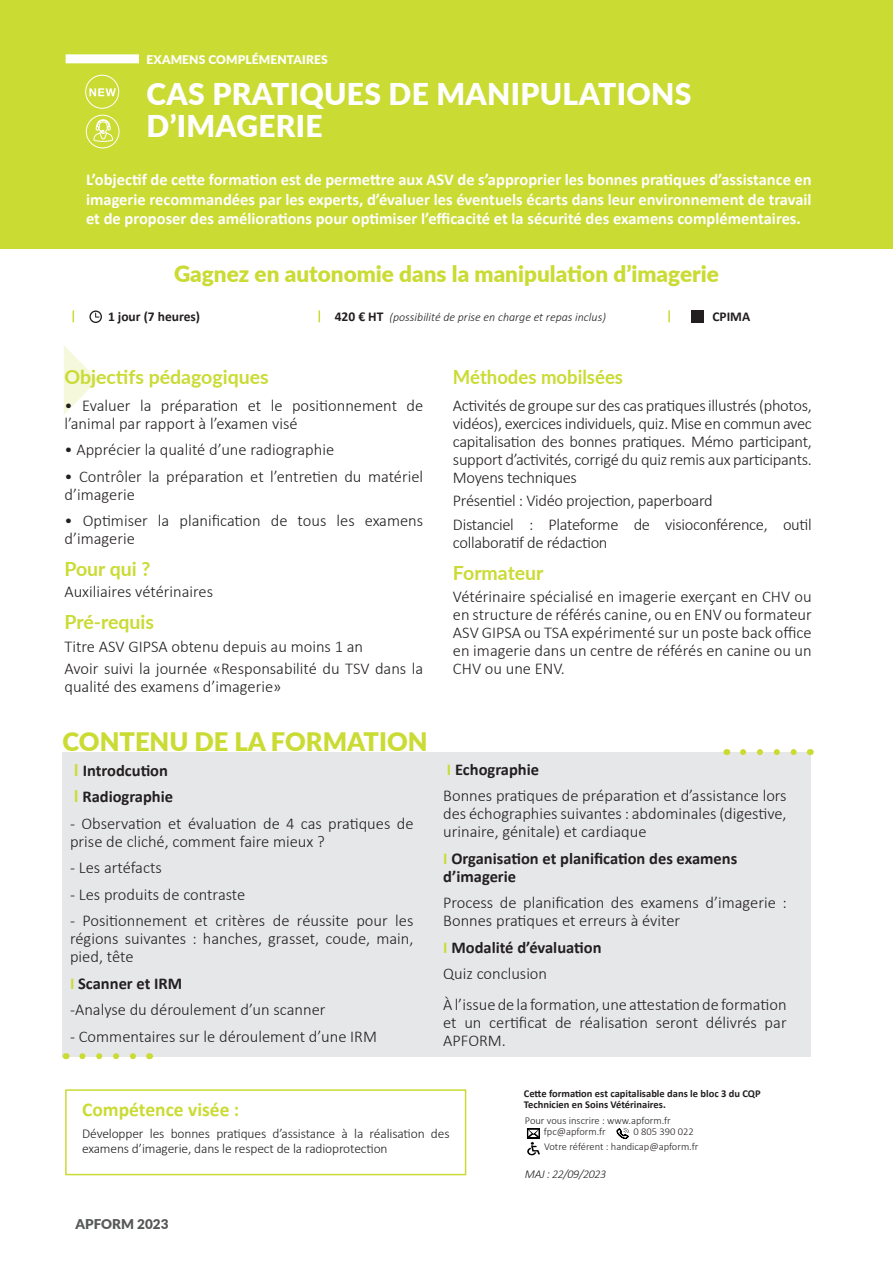
<style>
.page{position:relative;width:893px;height:1263px;background:#fff}
.page>*{position:absolute;margin:0;border:0;box-sizing:border-box;transform-origin:0 0}
.t1{font:900 30px/31.5px "Lato";letter-spacing:.01em;color:#fff}
.t2{font:900 25.5px "Lato";color:#cadb34}
.t3{font:900 22.5px "Lato";color:#cadb34}
.t4{font:700 19.5px "Lato";color:#cadb34}
.t5{font:700 19.5px "Lato";color:#cadb34;scale:.95 1}
.t6{font:700 19.5px "Calibri";color:#cadb34}
.t7{font:300 16.5px/18px "Calibri";color:#231f20}
.t8{font:700 16.5px/19.8px "Calibri";color:#fff;text-align:justify}
.t9{font:700 16.5px/18px "Calibri";color:#231f20}
.t10{font:300 16.5px/18px "Calibri";letter-spacing:-.02em;color:#231f20}
.t11{font:300 13.5px/15px "Calibri";letter-spacing:-.01em;color:#231f20}
.t12{font:700 13.5px "Calibri";color:#231f20}
.t13{font:900 13.5px "Lato";color:#57585a}
.t14{font:italic 300 12px "Calibri";color:#231f20}
.t15{font:900 12px "Lato";letter-spacing:.01em;color:#fff}
.t16{font:italic 300 12px "Calibri";letter-spacing:-.03em;color:#231f20}
.t17{font:300 10.5px "Calibri";color:#231f20}
.t18{font:700 10.5px/10.5px "Calibri";color:#231f20}
.s1{font-weight:700;font-style:normal;font-size:13.5px}
.s2{font-family:"Lato";color:#cadb34}
.s3{color:#cadb34}
</style>
<div class="page">
<div style="left:0;top:0;width:893px;height:248px;background:#cadb34"></div>
<div style="left:66px;top:54px;width:73px;height:9px;background:#fff"></div>
<svg style="left:64px;top:346px;width:34px;height:68px"></svg>
<div style="left:65px;top:1089px;width:401px;height:86px;border:2px solid #cadb34"></div>
<div style="left:63px;top:752px;width:748px;height:304px;background:#e6e7e9"></div>
<svg style="left:743px;top:749px;width:54px;height:6px"></svg>
<svg style="left:82px;top:1053px;width:59px;height:6px"></svg>
<div style="left:692px;top:310px;width:12px;height:13px;background:#231f20"></div>
<svg style="left:89px;top:310px;width:13px;height:13px"></svg>
<svg style="left:73px;top:310px;width:1px;height:12px"></svg>
<svg style="left:319px;top:310px;width:1px;height:12px"></svg>
<svg style="left:668px;top:310px;width:2px;height:12px"></svg>
<div style="left:85px;top:75px;width:34px;height:34px;border:1px solid #fff;border-radius:50%"></div>
<svg style="left:89px;top:88px;width:27px;height:8px"></svg>
<svg style="left:616px;top:1128px;width:13px;height:11px"></svg>
<svg style="left:526px;top:1128px;width:14px;height:27px"></svg>
<svg style="left:86px;top:115px;width:34px;height:33px"></svg>
<p class="t15" style="left:147px;top:51px;width:183px">EXAMENS COMPLÉMENTAIRES</p>
<p class="t1" style="left:147px;top:77px;width:546px">CAS PRATIQUES DE MANIPULATIONS<br>D’IMAGERIE</p>
<p class="t8" style="left:86px;top:169px;width:727px">L’objectif de cette formation est de permettre aux ASV de s’approprier les bonnes pratiques d’assistance en imagerie recommandées par les experts, d’évaluer les éventuels écarts dans leur environnement de travail et de proposer des améliorations pour optimiser l’efficacité et la sécurité des examens complémentaires.</p>
<p class="t3" style="left:174px;top:257px;width:546px">Gagnez en autonomie dans la manipulation d’imagerie</p>
<p class="t12" style="left:108px;top:306px;width:94px">1 jour (7 heures)</p>
<p class="t14" style="left:335px;top:309px;width:273px"><span class="s1">420 € HT</span> (possibilité de prise en charge et repas inclus)</p>
<p class="t12" style="left:712px;top:306px;width:39px">CPIMA</p>
<p class="t4" style="left:64px;top:363px;width:206px">Objectifs pédagogiques</p>
<p class="t7" style="left:64px;top:396px;width:360px">• Evaluer la préparation et le positionnement de l’animal par rapport à l’examen visé</p>
<p class="t7" style="left:64px;top:440px;width:271px">• Apprécier la qualité d’une radiographie</p>
<p class="t7" style="left:64px;top:467px;width:360px">• Contrôler la préparation et l’entretien du matériel d’imagerie</p>
<p class="t7" style="left:64px;top:511px;width:360px">• Optimiser la planification de tous les examens d’imagerie</p>
<p class="t4" style="left:64px;top:554px;width:88px">Pour qui ?</p>
<p class="t7" style="left:64px;top:583px;width:150px">Auxiliaires vétérinaires</p>
<p class="t4" style="left:64px;top:608px;width:91px">Pré-requis</p>
<p class="t7" style="left:64px;top:637px;width:300px">Titre ASV GIPSA obtenu depuis au moins 1 an</p>
<p class="t7" style="left:64px;top:659px;width:360px">Avoir suivi la journée «Responsabilité du TSV dans la qualité des examens d’imagerie»</p>
<p class="t2" style="left:63px;top:723px;width:366px">CONTENU DE LA FORMATION</p>
<p class="t9" style="left:74px;top:761px;width:96px"><span class="s2">I</span> Introdcution</p>
<p class="t9" style="left:74px;top:787px;width:101px"><span class="s2">I</span> Radiographie</p>
<p class="t7" style="left:70px;top:814px;width:345px">- Observation et évaluation de 4 cas pratiques de prise de cliché, comment faire mieux ?</p>
<p class="t7" style="left:70px;top:859px;width:93px">- Les artéfacts</p>
<p class="t7" style="left:70px;top:885px;width:177px">- Les produits de contraste</p>
<p class="t7" style="left:70px;top:912px;width:345px;text-align:justify">- Positionnement et critères de réussite pour les régions suivantes : hanches, grasset, coude, main, pied, tête</p>
<p class="t9" style="left:70px;top:974px;width:114px"><span class="s3">I</span> Scanner et IRM</p>
<p class="t7" style="left:70px;top:1001px;width:257px">-Analyse du déroulement d’un scanner</p>
<p class="t7" style="left:70px;top:1027px;width:308px">- Commentaires sur le déroulement d’une IRM</p>
<p class="t5" style="left:453px;top:363px;width:180px">Méthodes mobilsées</p>
<p class="t7" style="left:453px;top:396px;width:360px;text-align:justify">Activités de groupe sur des cas pratiques illustrés (photos, vidéos), exercices individuels, quiz. Mise en commun avec capitalisation des bonnes pratiques. Mémo participant, support d’activités, corrigé du quiz remis aux participants.<br>Moyens techniques</p>
<p class="t10" style="left:453px;top:491px;width:261px">Présentiel : Vidéo projection, paperboard</p>
<p class="t10" style="left:453px;top:515px;width:360px">Distanciel : Plateforme de visioconférence, outil collaboratif de rédaction</p>
<p class="t4" style="left:453px;top:558px;width:92px">Formateur</p>
<p class="t7" style="left:453px;top:587px;width:360px;text-align:justify">Vétérinaire spécialisé en imagerie exerçant en CHV ou en structure de référés canine, ou en ENV ou formateur ASV GIPSA ou TSA expérimenté sur un poste back office en imagerie dans un centre de référés en canine ou un CHV ou une ENV.</p>
<p class="t9" style="left:447px;top:760px;width:94px"><span class="s3">I</span> Echographie</p>
<p class="t7" style="left:443px;top:787px;width:345px;text-align:justify">Bonnes pratiques de préparation et d’assistance lors des échographies suivantes : abdominales (digestive, urinaire, génitale) et cardiaque</p>
<p class="t9" style="left:443px;top:849px;width:296px"><span class="s3">I</span> Organisation et planification des examens d’imagerie</p>
<p class="t7" style="left:443px;top:894px;width:345px">Process de planification des examens d’imagerie :<br>Bonnes pratiques et erreurs à éviter</p>
<p class="t9" style="left:443px;top:938px;width:160px"><span class="s3">I</span> Modalité d’évaluation</p>
<p class="t7" style="left:443px;top:965px;width:105px">Quiz conclusion</p>
<p class="t7" style="left:443px;top:996px;width:345px;text-align:justify">À l’issue de la formation, une attestation de formation et un certificat de réalisation seront délivrés par APFORM.</p>
<p class="t6" style="left:82px;top:1095px;width:159px">Compétence visée :</p>
<p class="t11" style="left:82px;top:1126px;width:369px">Développer les bonnes pratiques d’assistance à la réalisation des examens d’imagerie, dans le respect de la radioprotection</p>
<p class="t13" style="left:76px;top:1214px;width:95px">APFORM 2023</p>
<p class="t18" style="left:524px;top:1088px;width:238px">Cette formation est capitalisable dans le bloc 3 du CQP<br>Technicien en Soins Vétérinaires.</p>
<p class="t17" style="left:525px;top:1113px;width:147px">Pour vous inscrire : www.apform.fr</p>
<p class="t17" style="left:544px;top:1125px;width:64px">fpc@apform.fr</p>
<p class="t17" style="left:633px;top:1125px;width:62px">0 805 390 022</p>
<p class="t17" style="left:544px;top:1140px;width:156px">Votre référent : handicap@apform.fr</p>
<p class="t16" style="left:525px;top:1167px;width:83px">MAJ : 22/09/2023</p>
</div>
